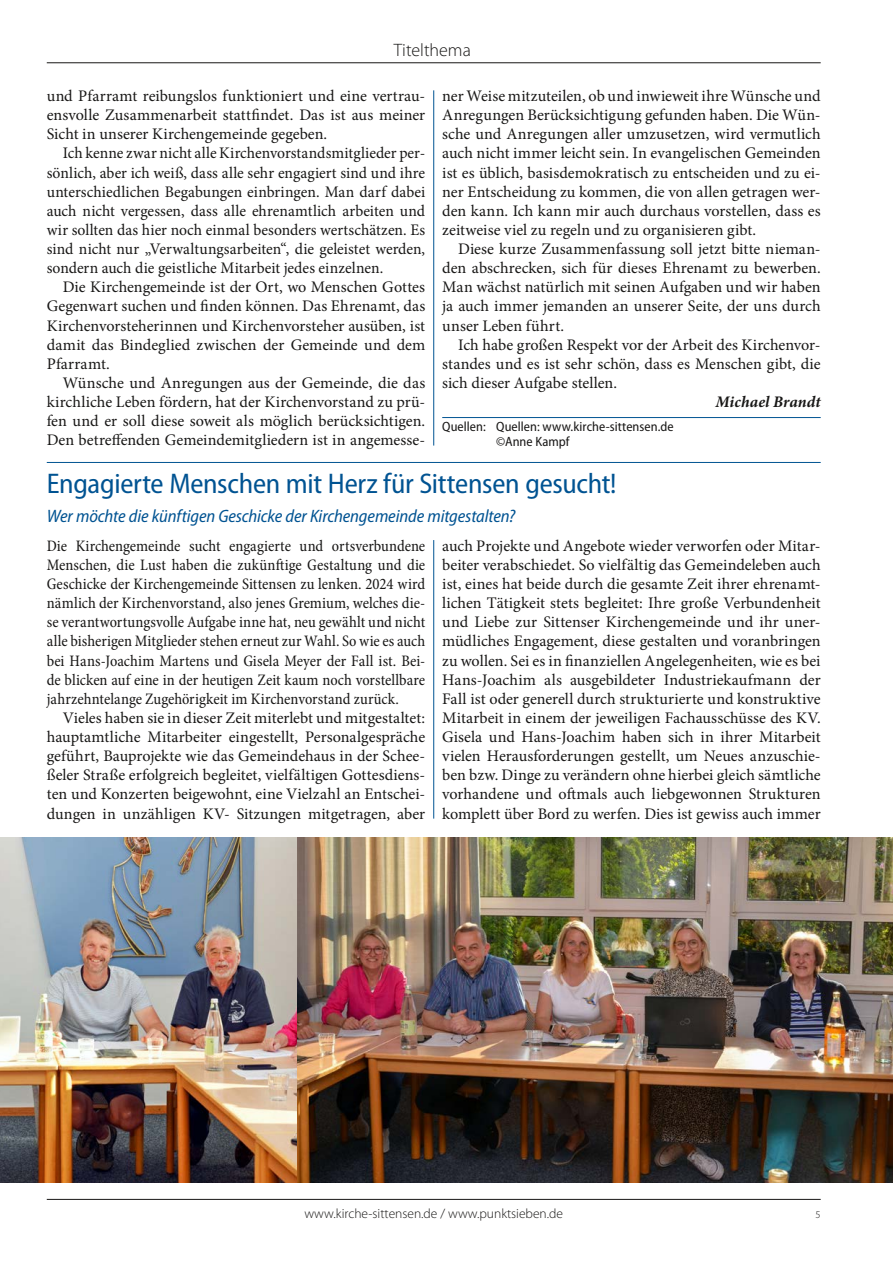
<style>
.page{position:relative;width:893px;height:1263px;background:#fff}
.page>*{position:absolute;margin:0;border:0;box-sizing:border-box;transform-origin:0 0}
._010_Überschrift{font:semi-condensed 28.5px "Myriad Pro";letter-spacing:-.01em;color:#005392}
._011_Zwischenüberschrift{font:italic semi-condensed 18px "Myriad Pro";letter-spacing:-.005em;color:#005392}
.t1{font:300 18px "Myriad Pro";color:#181716}
._021_Fließtext{font:16.2px/19.2px "Minion Pro";color:#181716;text-align:justify}
._020_Fließtext_ohne_Einzug{font:condensed 16.2px/19.2px "Minion Pro";color:#181716;text-align:justify}
._021_Fließtext-2{font:italic 700 16.2px "Minion Pro";letter-spacing:.005em;color:#181716}
.Absatzformat_8{font:semi-condensed 13.5px/15px "Myriad Pro";letter-spacing:.005em;color:#181716}
.t2{font:300 13.5px "Myriad Pro";color:#181716}
.t3{font:300 10.5px "Myriad Pro";color:#181716}
</style>
<div class="page">
<hr style="left:47px;top:1199px;width:774px;height:1px;background:#181716">
<hr style="left:47px;top:62px;width:774px;height:1px;background:#181716">
<hr style="left:442px;top:417px;width:379px;height:1px;background:#005392">
<img style="left:0;top:838px;width:893px;height:344px">
<hr style="left:433px;top:540px;width:1px;height:279px;background:#005392">
<hr style="left:433px;top:90px;width:1px;height:356px;background:#005392">
<hr style="left:47px;top:462px;width:774px;height:1px;background:#005392">
<p class="t1" style="left:394px;top:39px;width:78px">Titelthema</p>
<p class="_021_Fließtext" style="left:47px;top:86px;width:380px">und Pfarramt reibungslos funktioniert und eine vertrau&shy;ensvolle Zusammenarbeit stattfindet. Das ist aus meiner Sicht in unserer Kirchengemeinde gegeben.</p>
<p class="_021_Fließtext" style="left:47px;top:144px;width:380px;text-indent:16px">Ich kenne zwar nicht alle Kirchenvorstandsmitglieder per&shy;sönlich, aber ich weiß, dass alle sehr engagiert sind und ihre unterschiedlichen Begabungen einbringen. Man darf dabei auch nicht vergessen, dass alle ehrenamtlich arbeiten und wir sollten das hier noch einmal besonders wertschätzen. Es sind nicht nur „Verwaltungsarbeiten“, die geleistet werden, sondern auch die geistliche Mitarbeit jedes einzelnen.</p>
<p class="_021_Fließtext" style="left:47px;top:278px;width:380px;text-indent:16px">Die Kirchengemeinde ist der Ort, wo Menschen Gottes Gegenwart suchen und finden können. Das Ehrenamt, das Kirchenvorsteherinnen und Kirchenvorsteher ausüben, ist damit das Bindeglied zwischen der Gemeinde und dem Pfarramt.</p>
<p class="_021_Fließtext" style="left:47px;top:373px;width:380px;text-indent:16px">Wünsche und Anregungen aus der Gemeinde, die das kirchliche Leben fördern, hat der Kirchenvorstand zu prü&shy;fen und er soll diese soweit als möglich berücksichtigen.<br>Den betreffenden Gemeindemitgliedern ist in angemesse-</p>
<p class="_021_Fließtext" style="left:442px;top:86px;width:380px">ner Weise mitzuteilen, ob und inwieweit ihre Wünsche und Anregungen Berücksichtigung gefunden haben. Die Wün&shy;sche und Anregungen aller umzusetzen, wird vermutlich auch nicht immer leicht sein. In evangelischen Gemeinden ist es üblich, basisdemokratisch zu entscheiden und zu ei&shy;ner Entscheidung zu kommen, die von allen getragen wer&shy;den kann. Ich kann mir auch durchaus vorstellen, dass es zeitweise viel zu regeln und zu organisieren gibt.</p>
<p class="_021_Fließtext" style="left:442px;top:239px;width:380px;text-indent:16px">Diese kurze Zusammenfassung soll jetzt bitte nieman&shy;den abschrecken, sich für dieses Ehrenamt zu bewerben.<br>Man wächst natürlich mit seinen Aufgaben und wir haben ja auch immer jemanden an unserer Seite, der uns durch unser Leben führt.</p>
<p class="_021_Fließtext" style="left:442px;top:335px;width:380px;text-indent:16px">Ich habe großen Respekt vor der Arbeit des Kirchenvor&shy;standes und es ist sehr schön, dass es Menschen gibt, die sich dieser Aufgabe stellen.</p>
<p class="_021_Fließtext-2" style="left:716px;top:390px;width:107px">Michael Brandt</p>
<p class="Absatzformat_8" style="left:496px;top:418px;width:179px;text-indent:-54px">Quellen: Quellen: www.kirche-sittensen.de ©Anne Kampf</p>
<p class="_010_Überschrift" style="left:47px;top:466px;width:571px">Engagierte Menschen mit Herz für Sittensen gesucht!</p>
<p class="_011_Zwischenüberschrift" style="left:47px;top:505px;width:470px">Wer möchte die künftigen Geschicke der Kirchengemeinde mitgestalten?</p>
<p class="_020_Fließtext_ohne_Einzug" style="left:47px;top:536px;width:380px">Die Kirchengemeinde sucht engagierte und ortsverbundene Menschen, die Lust haben die zukünftige Gestaltung und die Geschicke der Kirchengemeinde Sittensen zu lenken. 2024 wird nämlich der Kirchenvorstand, also jenes Gremium, welches die&shy;se verantwortungsvolle Aufgabe inne hat, neu gewählt und nicht alle bisherigen Mitglieder stehen erneut zur Wahl. So wie es auch bei Hans-Joachim Martens und Gisela Meyer der Fall ist. Bei&shy;de blicken auf eine in der heutigen Zeit kaum noch vorstellbare jahrzehntelange Zugehörigkeit im Kirchenvorstand zurück.</p>
<p class="_021_Fließtext" style="left:47px;top:708px;width:380px;text-indent:16px">Vieles haben sie in dieser Zeit miterlebt und mitgestaltet: hauptamtliche Mitarbeiter eingestellt, Personalgespräche geführt, Bauprojekte wie das Gemeindehaus in der Schee&shy;ßeler Straße erfolgreich begleitet, vielfältigen Gottesdiens&shy;ten und Konzerten beigewohnt, eine Vielzahl an Entschei&shy;dungen in unzähligen KV- Sitzungen mitgetragen, aber</p>
<p class="_021_Fließtext" style="left:442px;top:536px;width:380px">auch Projekte und Angebote wieder verworfen oder Mitar&shy;beiter verabschiedet. So vielfältig das Gemeindeleben auch ist, eines hat beide durch die gesamte Zeit ihrer ehrenamt&shy;lichen Tätigkeit stets begleitet: Ihre große Verbundenheit und Liebe zur Sittenser Kirchengemeinde und ihr uner&shy;müdliches Engagement, diese gestalten und voranbringen zu wollen. Sei es in finanziellen Angelegenheiten, wie es bei Hans-Joachim als ausgebildeter Industriekaufmann der Fall ist oder generell durch strukturierte und konstruktive Mitarbeit in einem der jeweiligen Fachausschüsse des KV.<br>Gisela und Hans-Joachim haben sich in ihrer Mitarbeit vielen Herausforderungen gestellt, um Neues anzuschie&shy;ben bzw. Dinge zu verändern ohne hierbei gleich sämtliche vorhandene und oftmals auch liebgewonnen Strukturen komplett über Bord zu werfen. Dies ist gewiss auch immer</p>
<p class="t2" style="left:304px;top:1205px;width:260px">www.kirche-sittensen.de / www.punktsieben.de</p>
<p class="t3" style="left:816px;top:1208px;width:7px">5</p>
</div>
